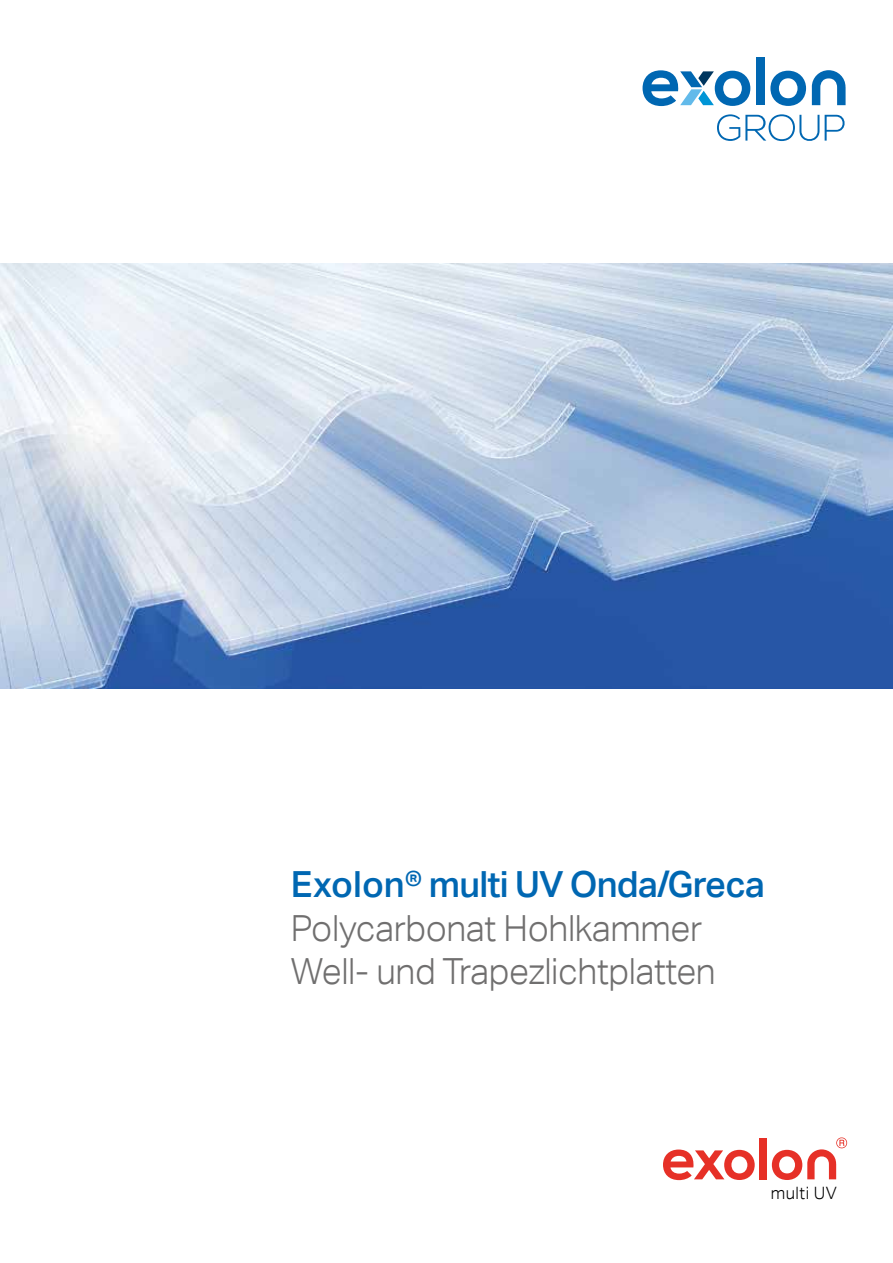
<style>
.page{position:relative;width:893px;height:1263px;background:#fff}
.page>*{position:absolute;margin:0;border:0;box-sizing:border-box;transform-origin:0 0}
.t1{font:300 36px/43.2px "Aktiv Grotesk";letter-spacing:-.01em;color:#706f6f}
.t2{font:500 36px "Aktiv Grotesk";letter-spacing:-.02em;color:#0067b2}
.t3{font:300 17.1px "Aktiv Grotesk";letter-spacing:.03em;color:#000}
</style>
<div class="page">
<img style="left:0;top:263px;width:893px;height:426px">
<div style="left:756px;top:57px;width:9px;height:48px;background:#0067b2"></div>
<svg style="left:770px;top:71px;width:36px;height:35px"></svg>
<svg style="left:812px;top:70px;width:34px;height:35px"></svg>
<svg style="left:643px;top:70px;width:107px;height:36px"></svg>
<svg style="left:717px;top:114px;width:102px;height:27px"></svg>
<svg style="left:825px;top:115px;width:20px;height:26px"></svg>
<svg style="left:663px;top:1149px;width:92px;height:31px"></svg>
<div style="left:760px;top:1138px;width:7px;height:41px;background:#e63027"></div>
<svg style="left:772px;top:1137px;width:75px;height:43px"></svg>
<p class="t2" style="left:291px;top:863px;width:475px">Exolon® multi UV Onda/Greca</p>
<p class="t1" style="left:291px;top:906px;width:426px">Polycarbonat Hohlkammer<br>Well- und Trapezlichtplatten</p>
<p class="t3" style="left:771px;top:1183px;width:68px">multi UV</p>
</div>
